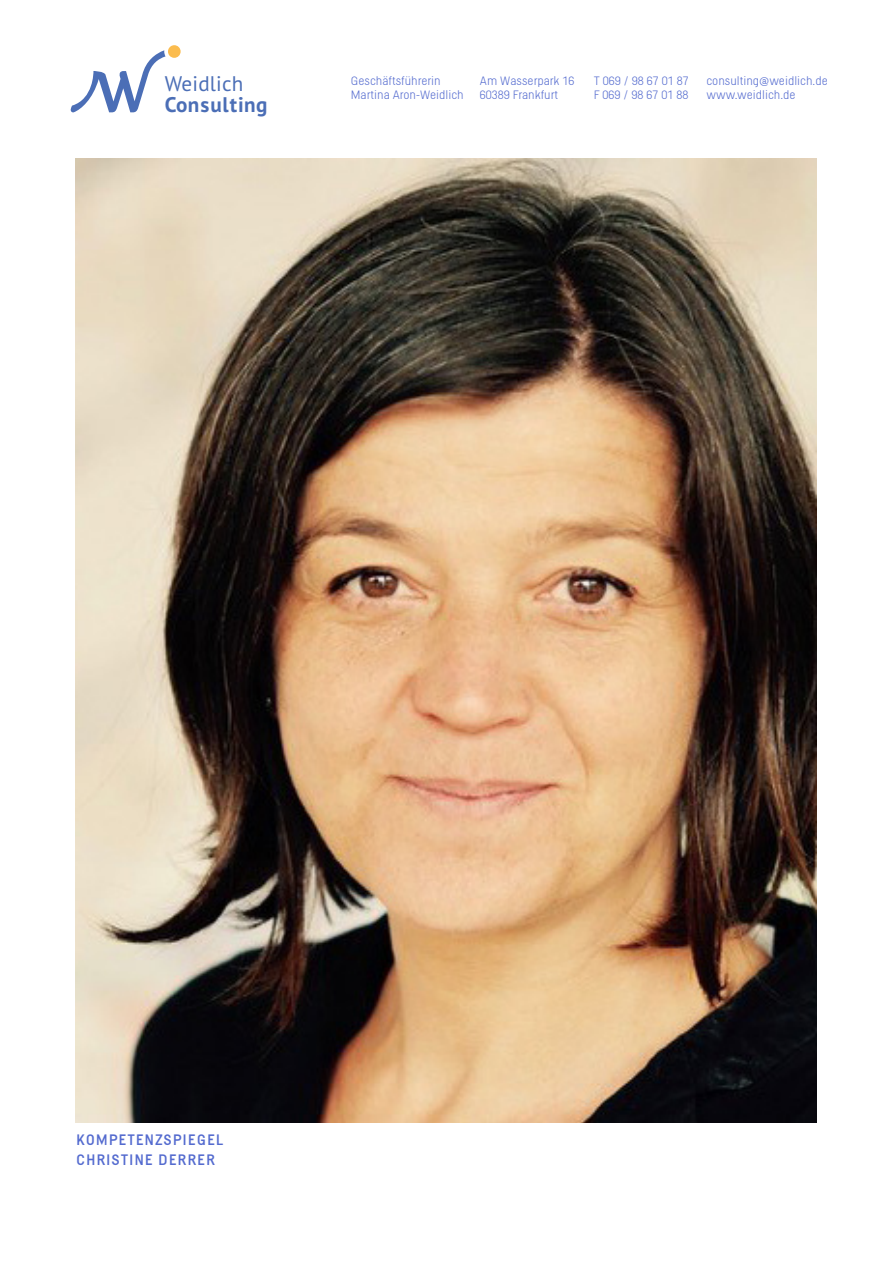
<style>
.page{position:relative;width:893px;height:1263px;background:#fff}
.page>*{position:absolute;margin:0;border:0;box-sizing:border-box;transform-origin:0 0}
.t1{font:700 21.15px/21.6px "PT Sans";letter-spacing:.035em;color:#4b6eb6}
.t2{font:15px "Helsinki";letter-spacing:.1em;color:#546bcf}
.t3{font:300 12px "Helsinki";color:#546bcf}
.s1{font-weight:400}
</style>
<div class="page">
<svg style="left:71px;top:45px;width:110px;height:68px"></svg>
<img style="left:76px;top:158px;width:740px;height:964px">
<p class="t1" style="left:165px;top:72px;width:104px"><span class="s1">Weidlich<br></span>Consulting</p>
<p class="t3" style="left:351px;top:73px;width:91px">Geschäftsführerin</p>
<p class="t3" style="left:351px;top:88px;width:114px">Martina Aron-Weidlich</p>
<p class="t3" style="left:480px;top:73px;width:96px">Am Wasserpark 16</p>
<p class="t3" style="left:480px;top:88px;width:80px">60389 Frankfurt</p>
<p class="t3" style="left:594px;top:73px;width:96px">T 069 / 98 67 01 87</p>
<p class="t3" style="left:594px;top:88px;width:96px">F 069 / 98 67 01 88</p>
<p class="t3" style="left:706px;top:73px;width:123px">consulting@weidlich.de</p>
<p class="t3" style="left:706px;top:88px;width:91px">www.weidlich.de</p>
<p class="t2" style="left:77px;top:1131px;width:148px">KOMPETENZSPIEGEL</p>
<p class="t2" style="left:77px;top:1150px;width:140px">CHRISTINE DERRER</p>
</div>
